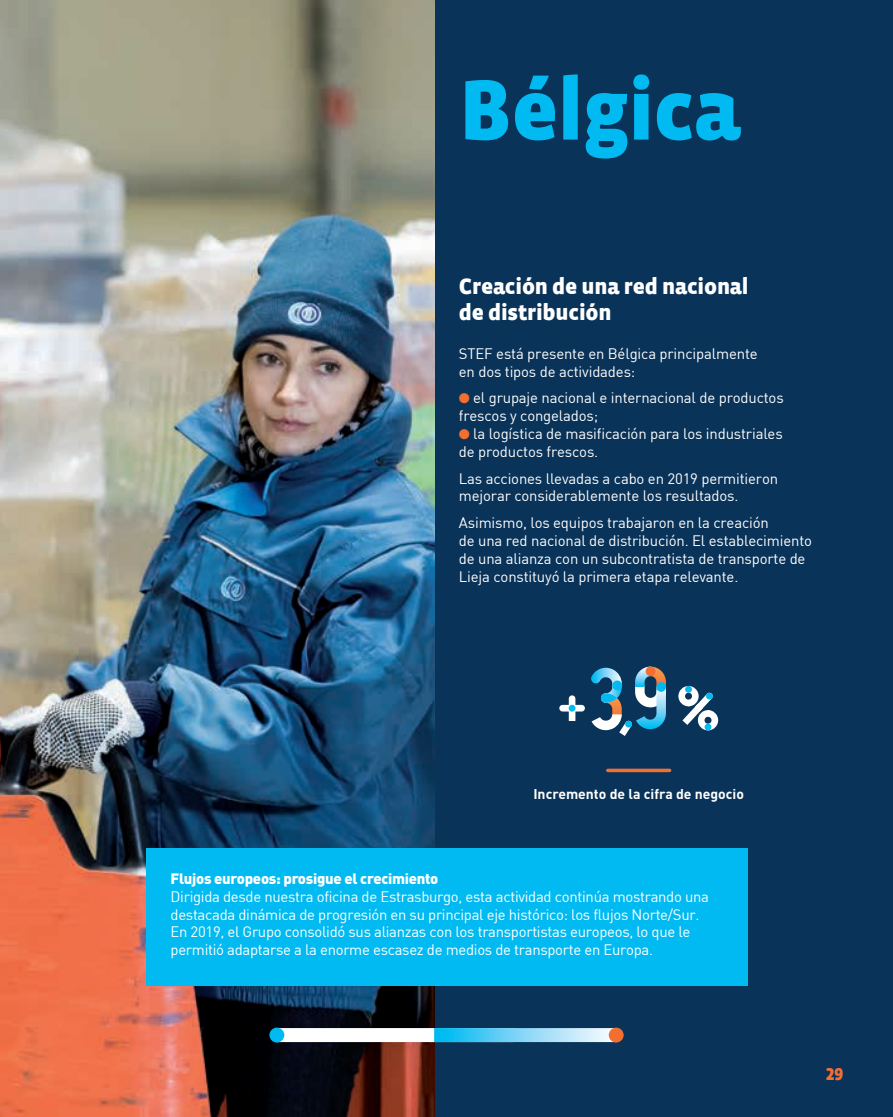
<style>
.page{position:relative;width:893px;height:1117px;background:#fff}
.page>*{position:absolute;margin:0;border:0;box-sizing:border-box;transform-origin:0 0}
.t1{font:900 87.5px "Vista Sans";letter-spacing:-.01em;color:#00baf1}
.t2{font:900 22.75px/26.2px "Vista Sans";letter-spacing:-.01em;color:#fff}
.t3{font:900 17.5px "Vista Sans Alt";color:#f36e31}
.t4{font:14.88px/17.8px "DIN";letter-spacing:-.01em;color:#fff}
.t5{font:900 14.88px "DIN";letter-spacing:-.02em;color:#fff}
.t6{font:700 14px "DIN";color:#fff}
.s1{color:#f36e31}
</style>
<div class="page">
<div style="left:434px;top:0;width:459px;height:1116px;background:#093358"></div>
<img style="left:0;top:0;width:434px;height:1116px">
<div style="left:277px;top:1027px;width:236px;height:14px;background:#fff"></div>
<svg style="left:434px;top:1027px;width:178px;height:14px"></svg>
<div style="left:269px;top:1027px;width:15px;height:15px;background:#00baf1;border-radius:50%"></div>
<div style="left:609px;top:1027px;width:15px;height:15px;background:#f36e31;border-radius:50%"></div>
<div style="left:146px;top:848px;width:601px;height:137px;background:#00baf1"></div>
<svg style="left:678px;top:686px;width:40px;height:44px"></svg>
<svg style="left:685px;top:685px;width:7px;height:7px"></svg>
<div style="left:705px;top:723px;width:6px;height:7px;background:#00baf1;border-radius:50%"></div>
<div style="left:706px;top:692px;width:7px;height:7px;background:#00baf1;border-radius:50%"></div>
<svg style="left:569px;top:695px;width:6px;height:25px"></svg>
<svg style="left:559px;top:704px;width:26px;height:7px"></svg>
<div style="left:569px;top:704px;width:6px;height:7px;background:#00baf1;border-radius:50%"></div>
<svg style="left:591px;top:666px;width:75px;height:69px"></svg>
<div style="left:612px;top:680px;width:10px;height:10px;background:#00baf1;border-radius:50%"></div>
<svg style="left:608px;top:768px;width:62px;height:4px"></svg>
<h1 class="t1" style="left:459px;top:65px;width:283px">Bélgica</h1>
<h2 class="t2" style="left:459px;top:273px;width:291px">Creación de una red nacional de distribución</h2>
<p class="t4" style="left:459px;top:344px;width:300px">STEF está presente en Bélgica principalmente en dos tipos de actividades:</p>
<p class="t4" style="left:459px;top:388px;width:326px"><span class="s1">●</span> el grupaje nacional e internacional de productos frescos y congelados;</p>
<p class="t4" style="left:459px;top:424px;width:325px"><span class="s1">●</span> la logística de masificación para los industriales de productos frescos.</p>
<p class="t4" style="left:459px;top:469px;width:321px">Las acciones llevadas a cabo en 2019 permitieron mejorar considerablemente los resultados.</p>
<p class="t4" style="left:459px;top:513px;width:355px">Asimismo, los equipos trabajaron en la creación<br>de una red nacional de distribución. El establecimiento de una alianza con un subcontratista de transporte de Lieja constituyó la primera etapa relevante.</p>
<p class="t6" style="left:533px;top:785px;width:212px">Incremento de la cifra de negocio</p>
<p class="t5" style="left:171px;top:868px;width:269px">Flujos europeos: prosigue el crecimiento</p>
<p class="t4" style="left:171px;top:886px;width:540px">Dirigida desde nuestra oficina de Estrasburgo, esta actividad continúa mostrando una destacada dinámica de progresión en su principal eje histórico: los flujos Norte/Sur.<br>En 2019, el Grupo consolidó sus alianzas con los transportistas europeos, lo que le permitió adaptarse a la enorme escasez de medios de transporte en Europa.</p>
<p class="t3" style="left:826px;top:1065px;width:19px">29</p>
</div>
